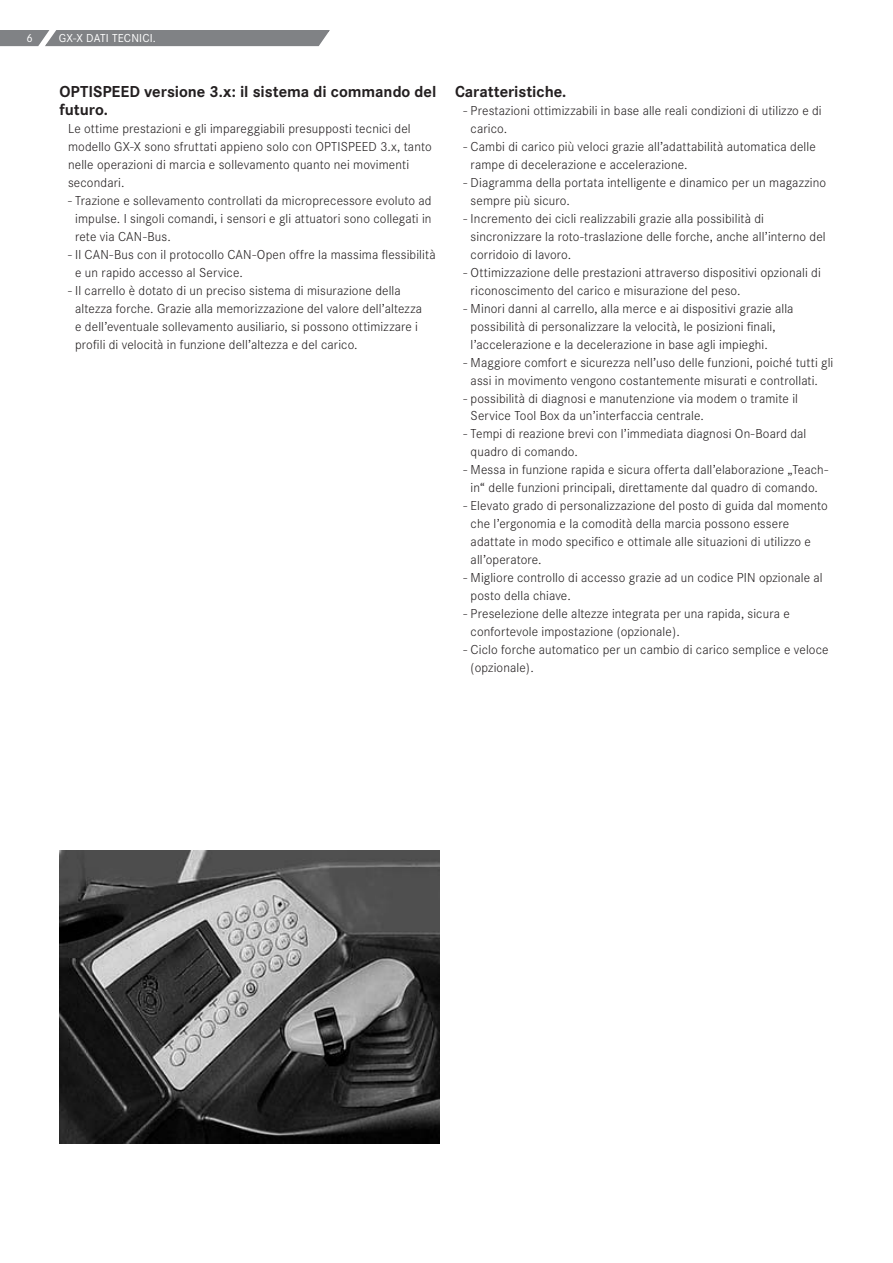
<style>
.page{position:relative;width:893px;height:1263px;background:#fff}
.page>*{position:absolute;margin:0;border:0;box-sizing:border-box;transform-origin:0 0}
.t1{font:700 16.5px/18px "Corporate S";letter-spacing:-.005em;color:#231f20}
.t2{font:300 13.5px/18px "Corporate S";letter-spacing:.01em;color:#231f20}
.t3{font:12px "Corporate S";letter-spacing:.015em;color:#fff}
</style>
<div class="page">
<img style="left:60px;top:850px;width:379px;height:293px">
<svg style="left:0;top:30px;width:330px;height:17px;background:#8a8c8f"></svg>
<p class="t3" style="left:26px;top:31px;width:8px">6</p>
<p class="t3" style="left:59px;top:31px;width:99px">GX-X DATI TECNI CI .</p>
<p class="t1" style="left:60px;top:82px;width:378px">OPTISPEED versione 3.x: il sistema di commando del futuro.</p>
<p class="t2" style="left:68px;top:119px;width:365px">Le ottime prestazioni e gli impareggiabili presupposti tecnici del modello GX-X sono sfruttati appieno solo con OPTISPEED 3.x, tanto nelle operazioni di marcia e sollevamento quanto nei movimenti secondari.</p>
<p class="t2" style="left:75px;top:191px;width:358px;text-align:justify;text-indent:-7px">- Trazione e sollevamento controllati da microprecessore evoluto ad impulse. I singoli comandi, i sensori e gli attuatori sono collegati in rete via CAN-Bus.</p>
<p class="t2" style="left:75px;top:245px;width:362px;text-indent:-7px">- Il CAN-Bus con il protocollo CAN-Open offre la massima flessibilità e un rapido accesso al Service.</p>
<p class="t2" style="left:75px;top:281px;width:348px;text-indent:-7px">- Il carrello è dotato di un preciso sistema di misurazione della altezza forche. Grazie alla memorizzazione del valore dell’altezza e dell’eventuale sollevamento ausiliario, si possono ottimizzare i profili di velocità in funzione dell’altezza e del carico.</p>
<p class="t1" style="left:455px;top:82px;width:113px">Caratteristiche.</p>
<p class="t2" style="left:471px;top:101px;width:353px;text-indent:-7px">- Prestazioni ottimizzabili in base alle reali condizioni di utilizzo e di carico.</p>
<p class="t2" style="left:471px;top:137px;width:347px;text-indent:-7px">- Cambi di carico più veloci grazie all’adattabilità automatica delle rampe di decelerazione e accelerazione.</p>
<p class="t2" style="left:471px;top:173px;width:357px;text-indent:-7px">- Diagramma della portata intelligente e dinamico per un magazzino sempre più sicuro.</p>
<p class="t2" style="left:471px;top:209px;width:357px;text-indent:-7px">- Incremento dei cicli realizzabili grazie alla possibilità di sincronizzare la roto-traslazione delle forche, anche all’interno del corridoio di lavoro.</p>
<p class="t2" style="left:471px;top:263px;width:352px;text-indent:-7px">- Ottimizzazione delle prestazioni attraverso dispositivi opzionali di riconoscimento del carico e misurazione del peso.</p>
<p class="t2" style="left:471px;top:299px;width:324px;text-indent:-7px">- Minori danni al carrello, alla merce e ai dispositivi grazie alla possibilità di personalizzare la velocità, le posizioni finali, l’accelerazione e la decelerazione in base agli impieghi.</p>
<p class="t2" style="left:471px;top:353px;width:364px;text-indent:-7px">- Maggiore comfort e sicurezza nell’uso delle funzioni, poiché tutti gli assi in movimento vengono costantemente misurati e controllati.</p>
<p class="t2" style="left:471px;top:389px;width:329px;text-indent:-7px">- possibilità di diagnosi e manutenzione via modem o tramite il<br>Service Tool Box da un’interfaccia centrale.</p>
<p class="t2" style="left:471px;top:425px;width:337px;text-indent:-7px">- Tempi di reazione brevi con l’immediata diagnosi On-Board dal quadro di comando.</p>
<p class="t2" style="left:463px;top:461px;width:366px;text-align:center">- Messa in funzione rapida e sicura offerta dall’elaborazione „Teach&shy;in“ delle funzioni principali, direttamente dal quadro di comando.</p>
<p class="t2" style="left:471px;top:497px;width:359px;text-indent:-7px">- Elevato grado di personalizzazione del posto di guida dal momento che l’ergonomia e la comodità della marcia possono essere adattate in modo specifico e ottimale alle situazioni di utilizzo e all’operatore.</p>
<p class="t2" style="left:471px;top:569px;width:354px;text-indent:-7px">- Migliore controllo di accesso grazie ad un codice PIN opzionale al posto della chiave.</p>
<p class="t2" style="left:471px;top:605px;width:321px;text-indent:-7px">- Preselezione delle altezze integrata per una rapida, sicura e confortevole impostazione (opzionale).</p>
<p class="t2" style="left:471px;top:641px;width:360px;text-indent:-7px">- Ciclo forche automatico per un cambio di carico semplice e veloce (opzionale).</p>
</div>
